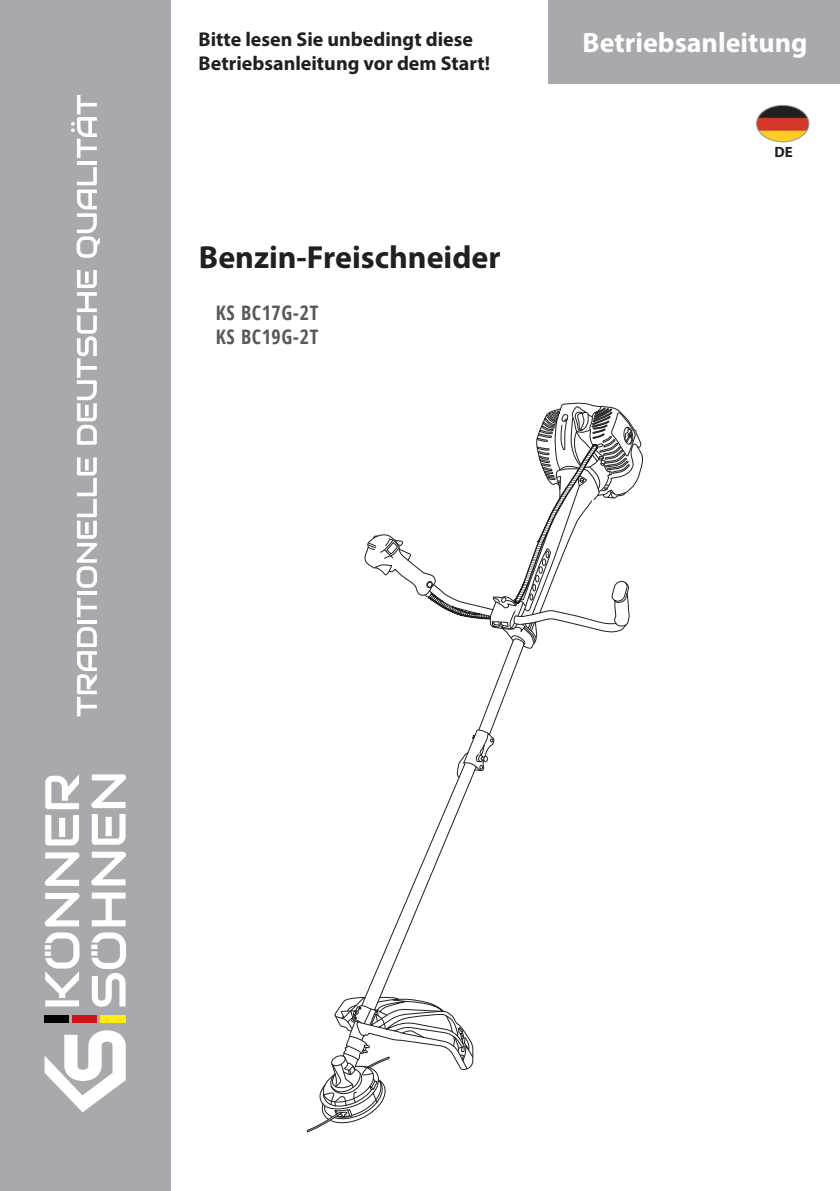
<style>
.page{position:relative;width:840px;height:1191px;background:#fff}
.page>*{position:absolute;margin:0;border:0;box-sizing:border-box;transform-origin:0 0}
.t1{font:700 32px "Myriad Pro";color:#231f20}
.t2{font:700 28px "Myriad Pro";color:#fff}
.t3{font:700 20px "Myriad Pro";color:#231f20}
.t4{font:700 condensed 20px/24px "Open Sans";letter-spacing:.03em;color:#57585a}
.t5{font:700 15px "Myriad Pro";color:#231f20}
</style>
<div class="page">
<div style="left:548px;top:0;width:291px;height:83px;background:#a8a9ad"></div>
<div style="left:0;top:0;width:170px;height:1191px;background:#a8a9ad"></div>
<svg style="left:77px;top:627px;width:20px;height:89px"></svg>
<hr style="left:77px;top:620px;width:20px;height:3px;background:#fff">
<svg style="left:77px;top:597px;width:20px;height:20px"></svg>
<hr style="left:77px;top:591px;width:20px;height:4px;background:#fff">
<svg style="left:77px;top:457px;width:20px;height:131px"></svg>
<svg style="left:77px;top:270px;width:20px;height:175px"></svg>
<svg style="left:77px;top:167px;width:23px;height:91px"></svg>
<hr style="left:77px;top:161px;width:20px;height:3px;background:#fff">
<svg style="left:71px;top:95px;width:26px;height:63px"></svg>
<svg style="left:44px;top:1030px;width:82px;height:82px"></svg>
<svg style="left:45px;top:893px;width:34px;height:33px"></svg>
<svg style="left:45px;top:852px;width:34px;height:34px"></svg>
<svg style="left:45px;top:815px;width:34px;height:30px"></svg>
<svg style="left:45px;top:774px;width:34px;height:35px"></svg>
<svg style="left:92px;top:892px;width:33px;height:34px"></svg>
<svg style="left:91px;top:851px;width:35px;height:34px"></svg>
<svg style="left:92px;top:814px;width:33px;height:30px"></svg>
<svg style="left:91px;top:774px;width:35px;height:34px"></svg>
<svg style="left:45px;top:932px;width:34px;height:74px"></svg>
<svg style="left:91px;top:932px;width:35px;height:74px"></svg>
<div style="left:44px;top:1015px;width:25px;height:8px;background:#000001"></div>
<div style="left:72px;top:1015px;width:25px;height:8px;background:#cc141a"></div>
<div style="left:100px;top:1015px;width:25px;height:8px;background:#fceb17"></div>
<img style="left:757px;top:105px;width:51px;height:37px">
<div style="left:755px;top:105px;width:53px;height:37px;border:1px solid #939598;border-radius:50%"></div>
<svg style="left:306px;top:402px;width:337px;height:731px"></svg>
<p class="t3" style="left:198px;top:26px;width:276px">Bitte lesen Sie unbedingt diese</p>
<h2 class="t2" style="left:582px;top:24px;width:226px">Betriebsanleitung</h2>
<p class="t3" style="left:198px;top:50px;width:293px">Betriebsanleitung vor dem Start!</p>
<h1 class="t1" style="left:199px;top:236px;width:303px">Benzin-Freischneider</h1>
<p class="t4" style="left:216px;top:300px;width:104px">KS BC17G-2T<br>KS BC19G-2T</p>
<p class="t5" style="left:774px;top:142px;width:20px">DE</p>
</div>
